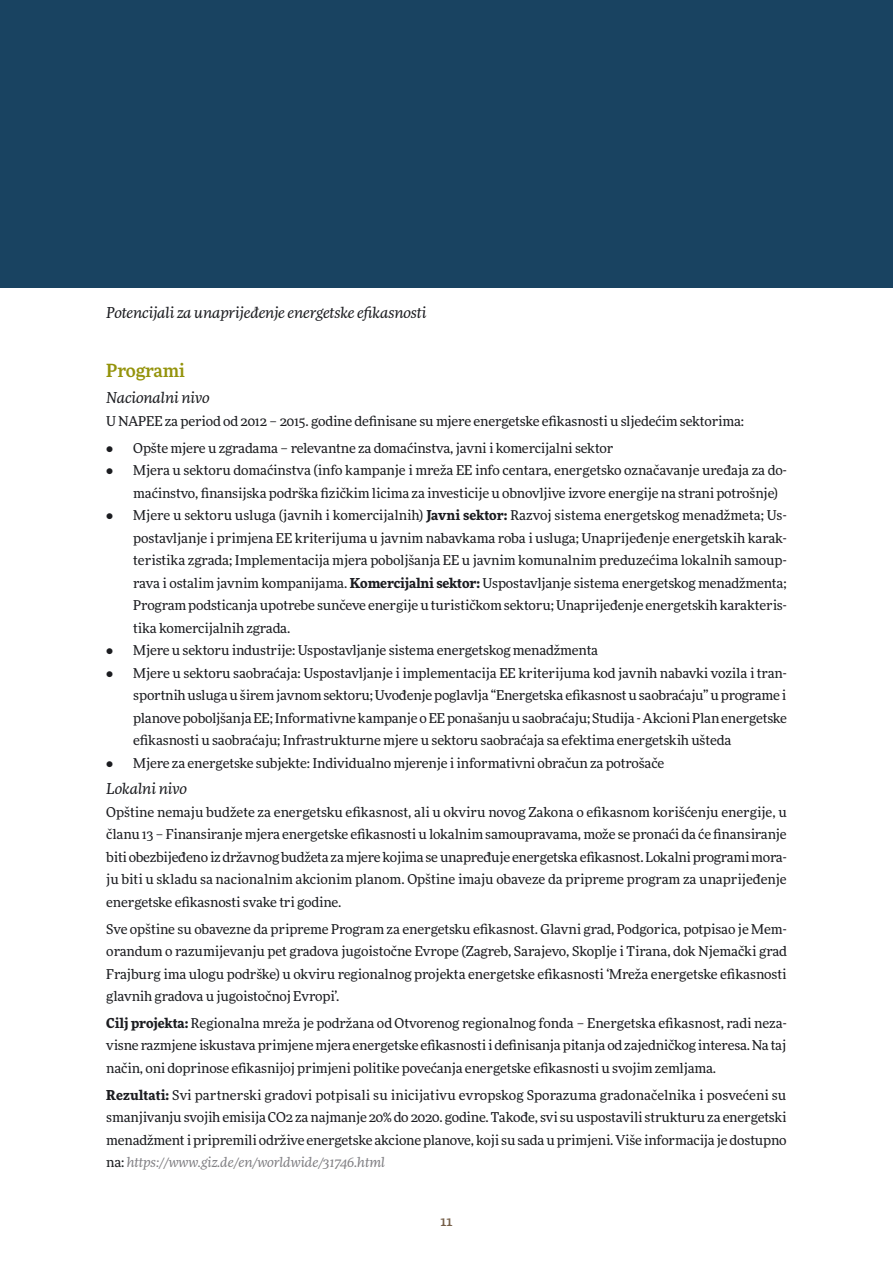
<style>
.page{position:relative;width:893px;height:1263px;background:#fff}
.page>*{position:absolute;margin:0;border:0;box-sizing:border-box;transform-origin:0 0}
.NASLOV_3{font:500 18px "More Pro";color:#94930b}
.bodi_anex2_medju{font:italic 15px "More Pro";letter-spacing:-.01em;color:#1b1c20}
.bodi_anex2{font:13.5px/22.5px "More Pro";letter-spacing:-.01em;color:#1b1c20;text-align:justify}
.t1{font:13.5px "Fedra Serif A Pro";color:#745e48}
.s1{font-weight:700}
.s2{font-style:italic;color:#818084}
</style>
<div class="page">
<div style="left:0;top:0;width:893px;height:287px;background:#194361"></div>
<p class="bodi_anex2_medju" style="left:106px;top:303px;width:322px">Potencijali za unaprijeđenje energetske efikasnosti</p>
<p class="NASLOV_3" style="left:106px;top:357px;width:80px">Programi</p>
<p class="bodi_anex2_medju" style="left:106px;top:388px;width:105px">Nacionalni nivo</p>
<p class="bodi_anex2" style="left:106px;top:409px;width:639px">U NAPEE za period od 2012 – 2015. godine definisane su mjere energetske efikasnosti u sljedećim sektorima:</p>
<p class="bodi_anex2" style="left:106px;top:436px;width:509px">• Opšte mjere u zgradama – relevantne za domaćinstva, javni i komercijalni sektor</p>
<p class="bodi_anex2" style="left:133px;top:458px;width:655px;text-indent:-27px">• Mjera u sektoru domaćinstva (info kampanje i mreža EE info centara, energetsko označavanje uređaja za do&shy;maćinstvo, finansijska podrška fizičkim licima za investicije u obnovljive izvore energije na strani potrošnje)</p>
<p class="bodi_anex2" style="left:133px;top:503px;width:655px;text-indent:-27px">• Mjere u sektoru usluga (javnih i komercijalnih) <span class="s1">Javni sektor:</span> Razvoj sistema energetskog menadžmeta; Us&shy;postavljanje i primjena EE kriterijuma u javnim nabavkama roba i usluga; Unaprijeđenje energetskih karak&shy;teristika zgrada; Implementacija mjera poboljšanja EE u javnim komunalnim preduzećima lokalnih samoup&shy;rava i ostalim javnim kompanijama. <span class="s1">Komercijalni sektor:</span> Uspostavljanje sistema energetskog menadžmenta; Program podsticanja upotrebe sunčeve energije u turističkom sektoru; Unaprijeđenje energetskih karakteris&shy;tika komercijalnih zgrada.</p>
<p class="bodi_anex2" style="left:106px;top:638px;width:493px">• Mjere u sektoru industrije: Uspostavljanje sistema energetskog menadžmenta</p>
<p class="bodi_anex2" style="left:133px;top:661px;width:655px;text-indent:-27px">• Mjere u sektoru saobraćaja: Uspostavljanje i implementacija EE kriterijuma kod javnih nabavki vozila i tran&shy;sportnih usluga u širem javnom sektoru; Uvođenje poglavlja “Energetska efikasnost u saobraćaju” u programe i planove poboljšanja EE; Informativne kampanje o EE ponašanju u saobraćaju; Studija - Akcioni Plan energetske efikasnosti u saobraćaju; Infrastrukturne mjere u sektoru saobraćaja sa efektima energetskih ušteda</p>
<p class="bodi_anex2" style="left:106px;top:751px;width:560px">• Mjere za energetske subjekte: Individualno mjerenje i informativni obračun za potrošače</p>
<p class="bodi_anex2_medju" style="left:106px;top:779px;width:82px">Lokalni nivo</p>
<p class="bodi_anex2" style="left:106px;top:800px;width:682px">Opštine nemaju budžete za energetsku efikasnost, ali u okviru novog Zakona o efikasnom korišćenju energije, u članu 13 – Finansiranje mjera energetske efikasnosti u lokalnim samoupravama, može se pronaći da će finansiranje biti obezbijeđeno iz državnog budžeta za mjere kojima se unapređuje energetska efikasnost. Lokalni programi mora&shy;ju biti u skladu sa nacionalnim akcionim planom. Opštine imaju obaveze da pripreme program za unaprijeđenje energetske efikasnosti svake tri godine.</p>
<p class="bodi_anex2" style="left:106px;top:917px;width:682px">Sve opštine su obavezne da pripreme Program za energetsku efikasnost. Glavni grad, Podgorica, potpisao je Mem&shy;orandum o razumijevanju pet gradova jugoistočne Evrope (Zagreb, Sarajevo, Skoplje i Tirana, dok Njemački grad Frajburg ima ulogu podrške) u okviru regionalnog projekta energetske efikasnosti ‘Mreža energetske efikasnosti glavnih gradova u jugoistočnoj Evropi’.</p>
<p class="bodi_anex2" style="left:106px;top:1011px;width:682px"><span class="s1">Cilj projekta:</span> Regionalna mreža je podržana od Otvorenog regionalnog fonda – Energetska efikasnost, radi neza&shy;visne razmjene iskustava primjene mjera energetske efikasnosti i definisanja pitanja od zajedničkog interesa. Na taj način, oni doprinose efikasnijoj primjeni politike povećanja energetske efikasnosti u svojim zemljama.</p>
<p class="bodi_anex2" style="left:106px;top:1083px;width:682px"><span class="s1">Rezultati:</span> Svi partnerski gradovi potpisali su inicijativu evropskog Sporazuma gradonačelnika i posvećeni su smanjivanju svojih emisija CO2 za najmanje 20% do 2020. godine. Takođe, svi su uspostavili strukturu za energetski menadžment i pripremili održive energetske akcione planove, koji su sada u primjeni. Više informacija je dostupno na: <span class="s2">https://www.giz.de/en/worldwide/31746.html</span></p>
<p class="t1" style="left:440px;top:1212px;width:14px">11</p>
</div>
